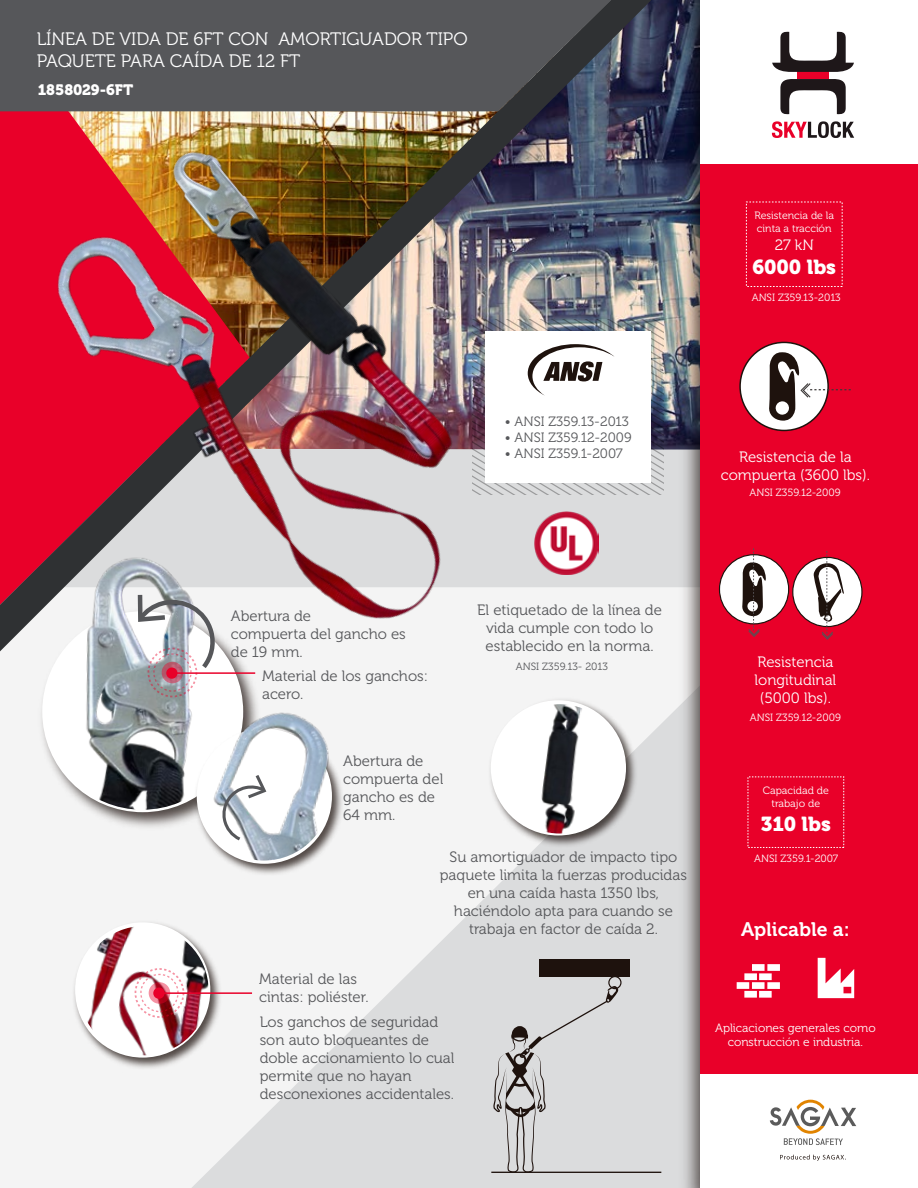
<style>
.page{position:relative;width:918px;height:1188px;background:#fff}
.page>*{position:absolute;margin:0;border:0;box-sizing:border-box;transform-origin:0 0}
.t1{font:20.1px "Museo 900";color:#fff}
.t2{font:19.5px "Museo 700";color:#fff}
.t3{font:18px/21.6px "Museo 300";color:#fff}
.t4{font:15px/18px "Museo 300";color:#56575a}
.t5{font:15px/18px "Museo 300";color:#fff;text-align:center}
.t6{font:15px "Museo 900";letter-spacing:-.005em;color:#fff}
.t7{font:13.5px "Museo 300";color:#56575a}
.t8{font:12px/14.4px "Museo 300";color:#fff;text-align:center}
.t9{font:10.65px/12.8px "Museo 300";color:#fff}
.t10{font:10.5px "Museo 300";color:#fff}
.t11{font:10.5px "Museo 300";color:#56575a}
</style>
<div class="page">
<div style="left:0;top:587px;width:727px;height:601px;background:#f4f4f4"></div>
<svg style="left:192px;top:712px;width:481px;height:476px;fill:#dbdcdd"></svg>
<img style="left:567px;top:0;width:105px;height:587px">
<img style="left:673px;top:0;width:27px;height:1188px">
<div style="left:700px;top:0;width:218px;height:1188px;background:#fff"></div>
<svg style="left:780px;top:1155px;width:66px;height:6px"></svg>
<svg style="left:770px;top:1100px;width:86px;height:45px"></svg>
<img style="left:41px;top:711px;width:151px;height:117px">
<img style="left:45px;top:542px;width:194px;height:268px;border-radius:96px">
<img style="left:74px;top:917px;width:151px;height:155px">
<div style="left:75px;top:922px;width:135px;height:136px;background:#fff;border-radius:50%"></div>
<img style="left:79px;top:926px;width:130px;height:129px;border-radius:65px">
<img style="left:485px;top:699px;width:156px;height:151px">
<div style="left:491px;top:700px;width:135px;height:136px;background:#fff;border-radius:50%"></div>
<img style="left:511px;top:704px;width:93px;height:130px">
<img style="left:0;top:111px;width:567px;height:582px">
<div style="left:700px;top:164px;width:218px;height:910px;background:#e90029"></div>
<div style="left:135px;top:968px;width:49px;height:50px;border:2px dashed #e90029;border-radius:50%"></div>
<div style="left:140px;top:974px;width:39px;height:38px;border:1px dashed #e90029;border-radius:50%"></div>
<svg style="left:149px;top:982px;width:21px;height:22px"></svg>
<hr style="left:159px;top:992px;width:93px;height:2px;background:#e90029">
<div style="left:153px;top:988px;width:12px;height:11px;background:#e90029;border-radius:50%"></div>
<div style="left:148px;top:648px;width:49px;height:49px;border:2px dashed #e90029;border-radius:50%"></div>
<div style="left:153px;top:653px;width:39px;height:39px;border:1px dashed #e90029;border-radius:50%"></div>
<svg style="left:162px;top:662px;width:21px;height:21px"></svg>
<hr style="left:172px;top:672px;width:83px;height:2px;background:#e90029">
<div style="left:166px;top:668px;width:11px;height:11px;background:#e90029;border-radius:50%"></div>
<svg style="left:0;top:0;width:633px;height:111px;background:#525358"></svg>
<div style="left:740px;top:342px;width:88px;height:88px;background:#fff;border-radius:50%"></div>
<div style="left:739px;top:342px;width:90px;height:89px;border:2px solid #1e120d;border-radius:50%"></div>
<svg style="left:769px;top:350px;width:82px;height:71px"></svg>
<svg style="left:135px;top:592px;width:85px;height:81px"></svg>
<div style="left:752px;top:964px;width:13px;height:7px;background:#fff"></div>
<div style="left:744px;top:973px;width:13px;height:7px;background:#fff"></div>
<div style="left:759px;top:973px;width:13px;height:7px;background:#fff"></div>
<div style="left:744px;top:991px;width:13px;height:7px;background:#fff"></div>
<div style="left:759px;top:991px;width:13px;height:7px;background:#fff"></div>
<div style="left:767px;top:964px;width:13px;height:7px;background:#fff"></div>
<div style="left:737px;top:982px;width:12px;height:7px;background:#fff"></div>
<div style="left:752px;top:982px;width:13px;height:7px;background:#fff"></div>
<div style="left:767px;top:982px;width:13px;height:7px;background:#fff"></div>
<svg style="left:818px;top:958px;width:36px;height:40px"></svg>
<svg style="left:473px;top:320px;width:191px;height:175px"></svg>
<img style="left:192px;top:723px;width:154px;height:155px">
<img style="left:197px;top:691px;width:133px;height:170px">
<svg style="left:222px;top:775px;width:46px;height:68px"></svg>
<div style="left:793px;top:557px;width:69px;height:70px;background:#fff;border-radius:50%"></div>
<svg style="left:813px;top:551px;width:31px;height:89px"></svg>
<div style="left:719px;top:555px;width:70px;height:69px;background:#fff;border-radius:50%"></div>
<svg style="left:742px;top:548px;width:24px;height:89px"></svg>
<div style="left:608px;top:976px;width:14px;height:13px;border:1px solid #1e120d;border-radius:50%"></div>
<div style="left:539px;top:959px;width:91px;height:18px;background:#1e120d"></div>
<svg style="left:493px;top:986px;width:126px;height:186px;background:#cdcdce"></svg>
<hr style="left:491px;top:1172px;width:170px;height:1px;background:#1e120d">
<svg style="left:772px;top:121px;width:82px;height:17px"></svg>
<div style="left:797px;top:72px;width:32px;height:7px;background:#e90029"></div>
<svg style="left:780px;top:79px;width:66px;height:35px"></svg>
<svg style="left:772px;top:32px;width:82px;height:40px"></svg>
<img style="left:535px;top:512px;width:63px;height:63px">
<p class="t3" style="left:37px;top:29px;width:432px">LÍNEA DE VIDA DE 6FT CON AMORTIGUADOR TIPO<br>PAQUETE PARA CAÍDA DE 12 FT</p>
<p class="t6" style="left:38px;top:82px;width:97px">1858029-6FT</p>
<p class="t9" style="left:754px;top:209px;width:81px">Resistencia de la cinta a tracción</p>
<p class="t5" style="left:775px;top:236px;width:41px">27 kN</p>
<h1 class="t1" style="left:752px;top:256px;width:85px">6000 lbs</h1>
<p class="t10" style="left:752px;top:291px;width:91px">ANSI Z359.13-2013</p>
<p class="t7" style="left:505px;top:414px;width:126px">• ANSI Z359.13-2013</p>
<p class="t7" style="left:505px;top:430px;width:128px">• ANSI Z359.12-2009</p>
<p class="t7" style="left:505px;top:446px;width:119px">• ANSI Z359.1-2007</p>
<p class="t5" style="left:721px;top:448px;width:151px">Resistencia de la compuerta (3600 lbs).</p>
<p class="t10" style="left:750px;top:487px;width:93px">ANSI Z359.12-2009</p>
<p class="t4" style="left:231px;top:607px;width:177px">Abertura de<br>compuerta del gancho es de 19 mm.</p>
<p class="t4" style="left:262px;top:667px;width:167px">Material de los ganchos: acero.</p>
<p class="t4" style="left:343px;top:753px;width:102px">Abertura de compuerta del gancho es de<br>64 mm.</p>
<p class="t4" style="left:477px;top:602px;width:186px;text-align:center">El etiquetado de la línea de vida cumple con todo lo establecido en la norma.</p>
<p class="t11" style="left:516px;top:661px;width:93px">ANSI Z359.13- 2013</p>
<p class="t4" style="left:259px;top:971px;width:111px">Material de las cintas: poliéster.</p>
<p class="t4" style="left:440px;top:848px;width:249px;text-align:center">Su amortiguador de impacto tipo paquete limita la fuerzas producidas en una caída hasta 1350 lbs, haciéndolo apta para cuando se trabaja en factor de caída 2.</p>
<p class="t4" style="left:260px;top:1013px;width:196px">Los ganchos de seguridad son auto bloqueantes de doble accionamiento lo cual permite que no hayan desconexiones accidentales.</p>
<p class="t5" style="left:755px;top:654px;width:83px">Resistencia longitudinal (5000 lbs).</p>
<p class="t10" style="left:750px;top:711px;width:93px">ANSI Z359.12-2009</p>
<p class="t9" style="left:763px;top:784px;width:68px;text-align:center">Capacidad de trabajo de</p>
<h1 class="t1" style="left:761px;top:813px;width:72px">310 lbs</h1>
<p class="t10" style="left:754px;top:853px;width:86px">ANSI Z359.1-2007</p>
<h2 class="t2" style="left:741px;top:918px;width:110px">Aplicable a:</h2>
<p class="t8" style="left:715px;top:1021px;width:162px">Aplicaciones generales como construcción e industria.</p>
</div>
